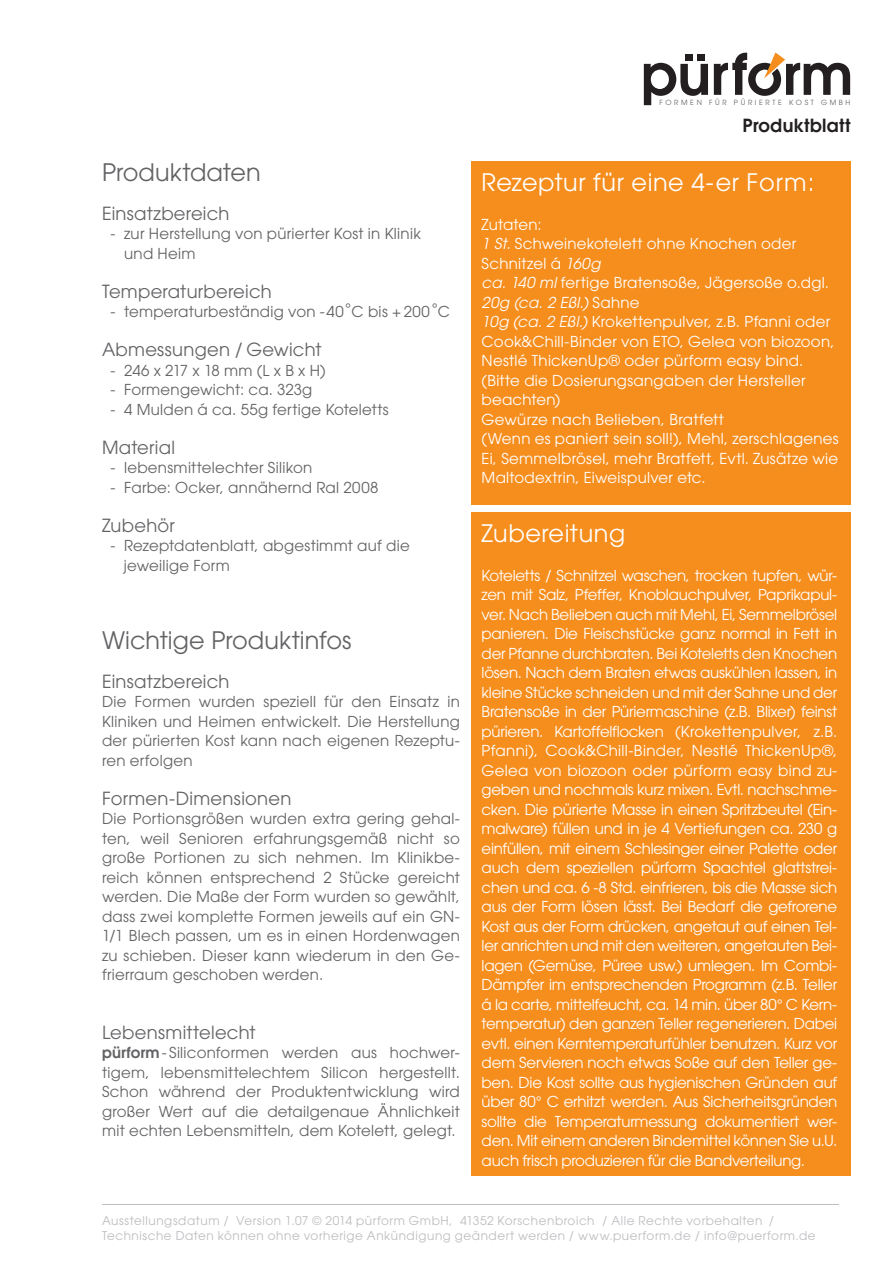
<style>
.page{position:relative;width:893px;height:1263px;background:#fff}
.page>*{position:absolute;margin:0;border:0;box-sizing:border-box;transform-origin:0 0}
.t1{font:24px "Avant Garde CE";letter-spacing:.025em;color:#fff}
.t2{font:24px "Avant Garde CE";color:#636366}
.t3{font:18px "Avant Garde CE";letter-spacing:.015em;color:#636366}
.t4{font:600 18px "Avant Garde CE";letter-spacing:.02em;color:#231f20}
.t5{font:15px/19.5px "Avant Garde CE";letter-spacing:.015em;color:#fff}
.t6{font:15px/19.5px "Avant Garde CE";letter-spacing:.015em;color:#636366;text-align:justify}
.t7{font:15px "Avant Garde CE";letter-spacing:-.025em;color:#636366}
.t8{font:italic 15px "Avant Garde CE";letter-spacing:.03em;color:#fff}
.t9{font:12px/15px "Avant Garde CE";letter-spacing:.045em;color:#bcbdc0}
.t10{font:7.05px "Avant Garde CE";letter-spacing:.37em;color:#636366}
.s1{font-weight:600}
.s2{font-style:italic}
.s3{font-style:normal}
</style>
<div class="page">
<hr style="left:102px;top:1204px;width:737px;height:1px;background:#bcbdc0">
<svg style="left:644px;top:52px;width:206px;height:53px"></svg>
<div style="left:685px;top:54px;width:7px;height:7px;background:#231f20"></div>
<div style="left:697px;top:54px;width:8px;height:7px;background:#231f20"></div>
<div style="left:471px;top:512px;width:379px;height:663px;background:#f68e1e"></div>
<div style="left:471px;top:161px;width:379px;height:343px;background:#f68e1e"></div>
<p class="t2" style="left:102px;top:158px;width:160px">Produktdaten</p>
<p class="t3" style="left:102px;top:203px;width:129px">Einsatzbereich</p>
<p class="t6" style="left:111px;top:224px;width:312px">- zur Herstellung von pürierter Kost in Klinik</p>
<p class="t6" style="left:124px;top:244px;width:73px">und Heim</p>
<p class="t3" style="left:102px;top:281px;width:171px">Temperaturbereich</p>
<p class="t6" style="left:111px;top:302px;width:341px">- temperaturbeständig von -40°C bis + 200°C</p>
<p class="t3" style="left:102px;top:339px;width:221px">Abmessungen / Gewicht</p>
<p class="t7" style="left:111px;top:361px;width:217px">- 246 x 217 x 18 mm (L x B x H)</p>
<p class="t6" style="left:111px;top:380px;width:203px">- Formengewicht: ca. 323g</p>
<p class="t6" style="left:111px;top:400px;width:280px">- 4 Mulden á ca. 55g fertige Koteletts</p>
<p class="t3" style="left:102px;top:437px;width:74px">Material</p>
<p class="t6" style="left:111px;top:458px;width:203px">- lebensmittelechter Silikon</p>
<p class="t6" style="left:111px;top:478px;width:269px">- Farbe: Ocker, annähernd Ral 2008</p>
<p class="t3" style="left:102px;top:515px;width:74px">Zubehör</p>
<p class="t6" style="left:111px;top:536px;width:301px">- Rezeptdatenblatt, abgestimmt auf die</p>
<p class="t6" style="left:124px;top:556px;width:107px">jeweilige Form</p>
<p class="t2" style="left:102px;top:626px;width:251px">Wichtige Produktinfos</p>
<p class="t3" style="left:102px;top:671px;width:129px">Einsatzbereich</p>
<p class="t6" style="left:102px;top:692px;width:359px">Die Formen wurden speziell für den Einsatz in Kliniken und Heimen entwickelt. Die Herstellung der pürierten Kost kann nach eigenen Rezeptu&shy;ren erfolgen</p>
<p class="t3" style="left:102px;top:788px;width:191px">Formen-Dimensionen</p>
<p class="t6" style="left:102px;top:809px;width:359px">Die Portionsgrößen wurden extra gering gehal&shy;ten, weil Senioren erfahrungsgemäß nicht so große Portionen zu sich nehmen. Im Klinikbe&shy;reich können entsprechend 2 Stücke gereicht werden. Die Maße der Form wurden so gewählt, dass zwei komplette Formen jeweils auf ein GN-1/1 Blech passen, um es in einen Hordenwagen zu schieben. Dieser kann wiederum in den Ge&shy;frierraum geschoben werden.</p>
<p class="t3" style="left:102px;top:1022px;width:155px">Lebensmittelecht</p>
<p class="t6" style="left:102px;top:1043px;width:359px"><span class="s1">pürform</span>- Siliconformen werden aus hochwer&shy;tigem, lebensmittelechtem Silicon hergestellt.<br>Schon während der Produktentwicklung wird großer Wert auf die detailgenaue Ähnlichkeit mit echten Lebensmitteln, dem Kotelett, gelegt.</p>
<p class="t10" style="left:659px;top:99px;width:192px">FORMEN FÜR PÜRIERTE KOST GMBH</p>
<p class="t4" style="left:742px;top:114px;width:109px">Produktblatt</p>
<p class="t1" style="left:482px;top:168px;width:334px">Rezeptur für eine 4-er Form:</p>
<p class="t5" style="left:482px;top:214px;width:62px">Zutaten:</p>
<p class="t5" style="left:482px;top:234px;width:316px"><span class="s2">1 St.</span> Schweinekotelett ohne Knochen oder<br>Schnitzel á <span class="s2">160g</span></p>
<p class="t5" style="left:482px;top:273px;width:349px"><span class="s2">ca. 140 ml</span> fertige Bratensoße, Jägersoße o.dgl.</p>
<p class="t8" style="left:482px;top:293px;width:160px">20g (ca. 2 Eßl.) <span class="s3">Sahne</span></p>
<p class="t5" style="left:482px;top:312px;width:354px"><span class="s2">10g (ca. 2 Eßl.)</span> Krokettenpulver, z.B. Pfanni oder<br>Cook&amp;Chill-Binder von ETO, Gelea von biozoon,<br>Nestlé ThickenUp® oder pürform easy bind.</p>
<p class="t5" style="left:482px;top:370px;width:325px">(Bitte die Dosierungsangaben der Hersteller beachten)</p>
<p class="t5" style="left:482px;top:409px;width:244px">Gewürze nach Belieben, Bratfett</p>
<p class="t5" style="left:482px;top:429px;width:358px;text-align:justify">(Wenn es paniert sein soll!), Mehl, zerschlagenes Ei, Semmelbrösel, mehr Bratfett, Evtl. Zusätze wie Maltodextrin, Eiweispulver etc.</p>
<p class="t1" style="left:482px;top:519px;width:145px">Zubereitung</p>
<p class="t5" style="left:482px;top:565px;width:357px;text-align:justify">Koteletts / Schnitzel waschen, trocken tupfen, wür&shy;zen mit Salz, Pfeffer, Knoblauchpulver, Paprikapul&shy;ver. Nach Belieben auch mit Mehl, Ei, Semmelbrösel panieren. Die Fleischstücke ganz normal in Fett in der Pfanne durchbraten. Bei Koteletts den Knochen lösen. Nach dem Braten etwas auskühlen lassen, in kleine Stücke schneiden und mit der Sahne und der Bratensoße in der Püriermaschine (z.B. Blixer) feinst pürieren. Kartoffelflocken (Krokettenpulver, z.B.<br>Pfanni), Cook&amp;Chill-Binder, Nestlé ThickenUp®, Gelea von biozoon oder pürform easy bind zu&shy;geben und nochmals kurz mixen. Evtl. nachschme&shy;cken. Die pürierte Masse in einen Spritzbeutel (Ein&shy;malware) füllen und in je 4 Vertiefungen ca. 230 g einfüllen, mit einem Schlesinger einer Palette oder auch dem speziellen pürform Spachtel glattstrei&shy;chen und ca. 6 -8 Std. einfrieren, bis die Masse sich aus der Form lösen lässt. Bei Bedarf die gefrorene Kost aus der Form drücken, angetaut auf einen Tel&shy;ler anrichten und mit den weiteren, angetauten Bei&shy;lagen (Gemüse, Püree usw.) umlegen. Im Combi-Dämpfer im entsprechenden Programm (z.B. Teller á la carte, mittelfeucht, ca. 14 min. über 80° C Kern&shy;temperatur) den ganzen Teller regenerieren. Dabei evtl. einen Kerntemperaturfühler benutzen. Kurz vor dem Servieren noch etwas Soße auf den Teller ge&shy;ben. Die Kost sollte aus hygienischen Gründen auf über 80° C erhitzt werden. Aus Sicherheitsgründen sollte die Temperaturmessung dokumentiert wer&shy;den. Mit einem anderen Bindemittel können Sie u.U. auch frisch produzieren für die Bandverteilung.</p>
<p class="t9" style="left:102px;top:1213px;width:715px">Ausstellungsdatum / Version 1.07 © 2014 pürform GmbH, 41352 Korschenbroich / Alle Rechte vorbehalten /<br>Technische Daten können ohne vorherige Ankündigung geändert werden / www.puerform.de / info@puerform.de</p>
</div>
